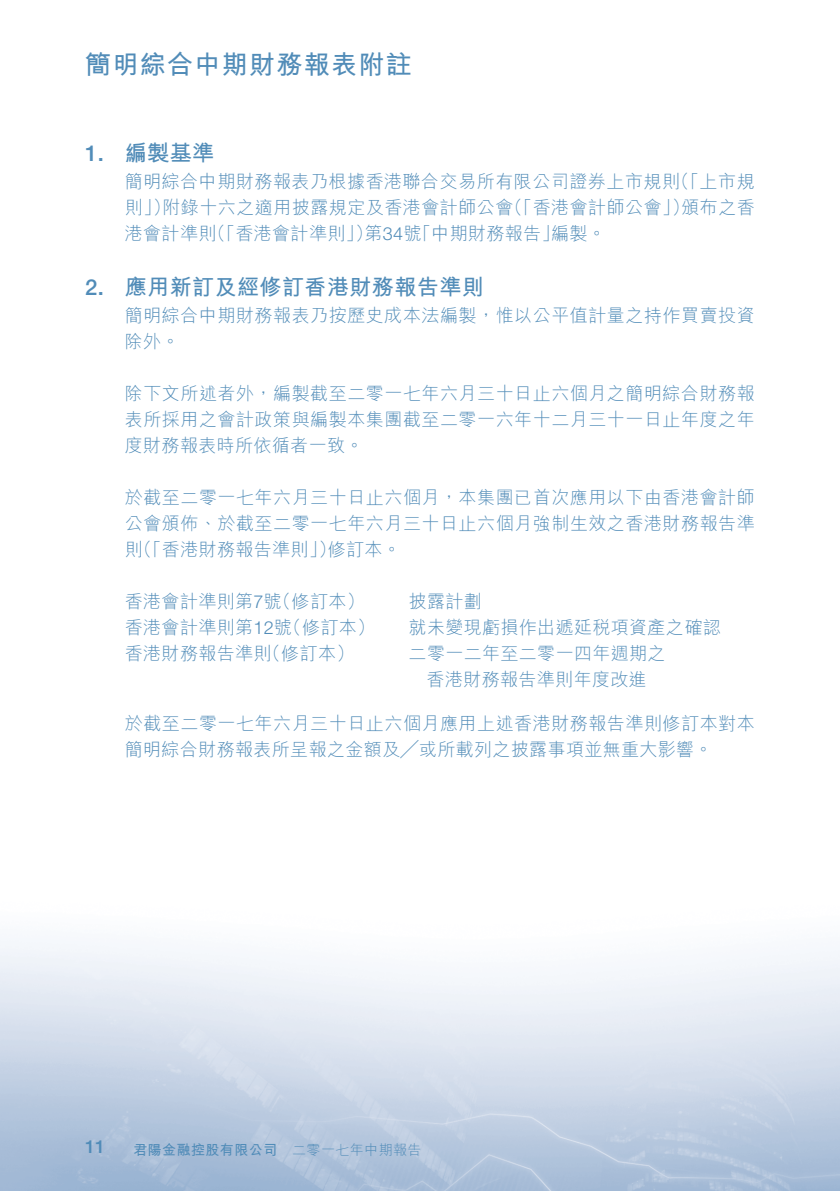
<style>
.page{position:relative;width:840px;height:1191px;background:#fff}
.page>*{position:absolute;margin:0;border:0;box-sizing:border-box;transform-origin:0 0}
.t1{font:700 26px "M Hei HK";letter-spacing:.05em;color:#518cb8}
.t2{font:700 22px "M Hei HK";letter-spacing:.02em;color:#518cb8}
.t3{font:500 22px "Helvetica Neue LT Std";color:#518cb8}
.t4{font:300 18px/26px "M Hei HK";letter-spacing:.03em;color:#518cb8}
.t5{font:500 18px "Helvetica Neue LT Std";color:#518cb8}
.t6{font:700 14px "M Hei HK";letter-spacing:.03em;color:#518cb8}
.t7{font:300 14px "M Hei HK";letter-spacing:.03em;color:#518cb8}
.s1{font-family:"Helvetica Neue LT Std"}
.s2{font-family:"M Hei HKS"}
</style>
<div class="page">
<h1 class="t1" style="left:85px;top:46px;width:328px">簡明綜合中期財務報表附註</h1>
<p class="t3" style="left:85px;top:140px;width:20px">1.</p>
<p class="t3" style="left:85px;top:274px;width:20px">2.</p>
<p class="t2" style="left:125px;top:137px;width:91px">編製基準</p>
<p class="t4" style="left:671px;top:168px;width:85px">（「上市規</p>
<p class="t4" style="left:125px;top:168px;width:556px">簡明綜合中期財務報表乃根據香港聯合交易所有限公司證券上市規則</p>
<p class="t4" style="left:162px;top:194px;width:352px">附錄十六之適用披露規定及香港會計師公會</p>
<p class="t4" style="left:504px;top:194px;width:186px">（「香港會計師公會」）</p>
<p class="t4" style="left:125px;top:194px;width:47px">則」）</p>
<p class="t4" style="left:681px;top:194px;width:75px">頒布之香</p>
<p class="t4" style="left:208px;top:220px;width:167px">（「香港會計準則」）</p>
<p class="t4" style="left:125px;top:220px;width:93px">港會計準則</p>
<p class="t2" style="left:125px;top:271px;width:360px">應用新訂及經修訂香港財務報告準則</p>
<p class="t4" style="left:364px;top:220px;width:196px">第<span class="s1">34</span> 「號中期財務報告」</p>
<p class="t4" style="left:550px;top:220px;width:56px">編製。</p>
<p class="t4" style="left:125px;top:302px;width:631px">簡明綜合中期財務報表乃按歷史成本法編製，惟以公平值計量之持作買賣投資除外。</p>
<p class="t4" style="left:125px;top:380px;width:631px;text-align:justify">除下文所述者外，編製截至二零一七年六月三十日止六個月之簡明綜合財務報表所採用之會計政策與編製本集團截至二零一六年十二月三十一日止年度之年度財務報表時所依循者一致。</p>
<p class="t4" style="left:125px;top:484px;width:631px">於截至二零一七年六月三十日止六個月，本集團已首次應用以下由香港會計師</p>
<p class="t4" style="left:125px;top:510px;width:631px">公會頒佈、於截至二零一七年六月三十日止六個月強制生效之香港財務報告準</p>
<p class="t4" style="left:327px;top:536px;width:75px">修訂本。</p>
<p class="t4" style="left:134px;top:536px;width:203px">（「香港財務報告準則」）</p>
<p class="t4" style="left:125px;top:536px;width:19px">則</p>
<p class="t4" style="left:125px;top:588px;width:241px">香港會計準則第 （號<span class="s1">7</span> 修訂本）</p>
<p class="t4" style="left:408px;top:588px;width:75px">披露計劃</p>
<p class="t4" style="left:125px;top:614px;width:252px">香港會計準則第<span class="s1">12</span> （號修訂本）</p>
<p class="t4" style="left:408px;top:614px;width:313px">就未變現虧損作出遞延稅項資產之確認</p>
<p class="t4" style="left:263px;top:640px;width:93px">（修訂本）</p>
<p class="t4" style="left:125px;top:640px;width:148px">香港財務報告準則</p>
<p class="t4" style="left:408px;top:640px;width:258px">二零一二年至二零一四年週期之</p>
<p class="t4" style="left:426px;top:666px;width:221px">香港財務報告準則年度改進</p>
<p class="t4" style="left:125px;top:710px;width:631px">於截至二零一七年六月三十日止六個月應用上述香港財務報告準則修訂本對本簡明綜合財務報表所呈報之金額及╱或所載列之披露事項並無重大影響。</p>
<p class="t5" style="left:85px;top:1136px;width:22px">11</p>
<p class="t6" style="left:133px;top:1140px;width:145px">君陽金<span class="s2">融</span>控股有限公司</p>
<p class="t7" style="left:292px;top:1143px;width:131px">二零一七年中期報告</p>
</div>
